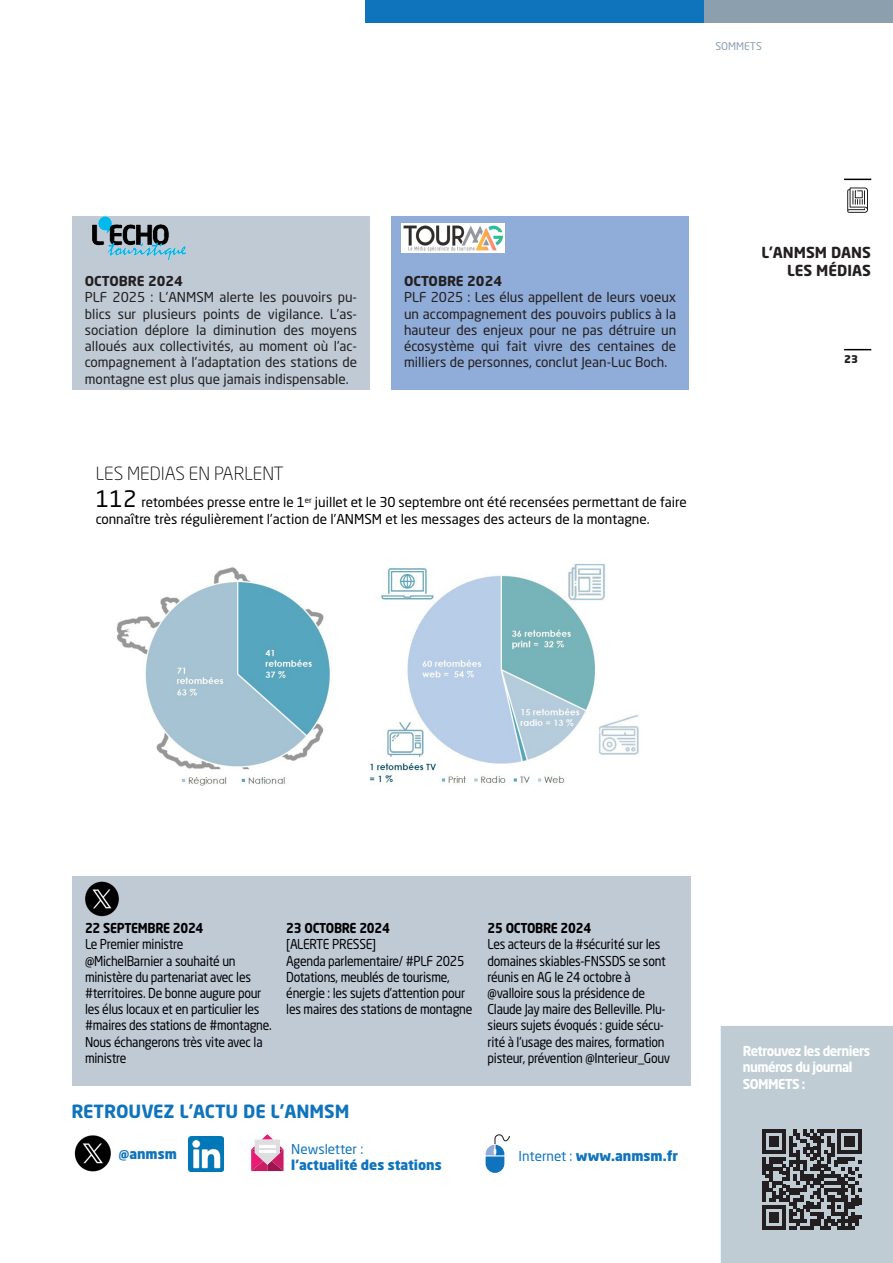
<style>
.page{position:relative;width:893px;height:1263px;background:#fff}
.page>*{position:absolute;margin:0;border:0;box-sizing:border-box;transform-origin:0 0}
.t1{font:700 18px "Neo Sans Std";color:#1074bc}
.t2{font:300 18px "Neo Sans Std";color:#000001}
.t3{font:700 15px "Neo Sans Std";color:#231f20}
.t4{font:13.5px/16.2px "Neo Sans Std";letter-spacing:-.02em;color:#000002;scale:.9 1}
.t5{font:13.5px/16.2px "Neo Sans Std";color:#231f20;text-align:justify}
.t6{font:13.5px/16.2px "Neo Sans Std";color:#000001}
.t7{font:900 13.5px "Neo Sans Std";color:#1074bc}
.t8{font:700 13.5px/16.2px "Neo Sans Std";letter-spacing:-.04em;color:#fff;scale:.95 1}
.t9{font:700 13.5px "Neo Sans Std";letter-spacing:-.02em;color:#000002;scale:.9 1}
.t10{font:700 13.5px "Neo Sans Std";color:#231f20}
.t11{font:13.5px "Neo Sans Std";color:#1074bc}
.t12{font:10.5px "Neo Sans Std";color:#889fb0}
.t13{font:900 10.5px "Neo Sans Std";color:#231f20}
.s1{font-size:22.5px}
.s2{font-weight:400}
</style>
<div class="page">
<svg style="left:844px;top:179px;width:27px;height:1px"></svg>
<svg style="left:844px;top:349px;width:27px;height:1px"></svg>
<svg style="left:847px;top:188px;width:21px;height:25px"></svg>
<div style="left:72px;top:875px;width:619px;height:210px;background:#bfcad5"></div>
<img style="left:85px;top:881px;width:34px;height:36px">
<div style="left:704px;top:0;width:189px;height:23px;background:#8c9faf"></div>
<div style="left:366px;top:0;width:338px;height:23px;background:#1074bc"></div>
<div style="left:72px;top:216px;width:298px;height:174px;background:#bfcad5"></div>
<img style="left:92px;top:217px;width:94px;height:43px">
<div style="left:391px;top:216px;width:298px;height:174px;background:#90acd8"></div>
<img style="left:402px;top:224px;width:103px;height:28px">
<img style="left:74px;top:1135px;width:37px;height:37px">
<svg style="left:251px;top:1134px;width:33px;height:37px"></svg>
<hr style="left:259px;top:1145px;width:16px;height:3px;background:#fff">
<hr style="left:259px;top:1150px;width:16px;height:3px;background:#fff">
<svg style="left:486px;top:1134px;width:24px;height:39px"></svg>
<img style="left:188px;top:1136px;width:35px;height:35px">
<img style="left:116px;top:563px;width:523px;height:223px">
<svg style="left:721px;top:1026px;width:172px;height:237px;background:#a7b2b9"></svg>
<p class="t12" style="left:715px;top:40px;width:48px">SOMMETS</p>
<p class="t10" style="left:85px;top:273px;width:100px">OCTOBRE 2024</p>
<p class="t5" style="left:85px;top:289px;width:274px">PLF 2025 : L’ANMSM alerte les pouvoirs pu&shy;blics sur plusieurs points de vigilance. L’as&shy;sociation déplore la diminution des moyens alloués aux collectivités, au moment où l’ac&shy;compagnement à l’adaptation des stations de montagne est plus que jamais indispensable.</p>
<p class="t10" style="left:404px;top:273px;width:100px">OCTOBRE 2024</p>
<p class="t5" style="left:404px;top:289px;width:274px">PLF 2025 : Les élus appellent de leurs voeux un accompagnement des pouvoirs publics à la hauteur des enjeux pour ne pas détruire un écosystème qui fait vivre des centaines de milliers de personnes, conclut Jean-Luc Boch.</p>
<p class="t2" style="left:96px;top:463px;width:189px">LES MEDIAS EN PARLENT</p>
<p class="t6" style="left:96px;top:494px;width:593px"><span class="s1">112</span> retombées presse entre le 1<sup>er</sup> juillet et le 30 septembre ont été recensées permettant de faire connaître très régulièrement l’action de l’ANMSM et les messages des acteurs de la montagne.</p>
<p class="t3" style="left:761px;top:243px;width:111px">L’ANMSM DANS</p>
<p class="t3" style="left:787px;top:261px;width:85px">LES MÉDIAS</p>
<p class="t13" style="left:844px;top:352px;width:15px">23</p>
<p class="t9" style="left:85px;top:919px;width:133px">22 SEPTEMBRE 2024</p>
<p class="t4" style="left:85px;top:936px;width:111px">Le Premier ministre</p>
<p class="t4" style="left:85px;top:952px;width:209px">@MichelBarnier a souhaité un ministère du partenariat avec les #territoires. De bonne augure pour les élus locaux et en particulier les #maires des stations de #montagne.<br>Nous échangerons très vite avec la ministre</p>
<p class="t9" style="left:286px;top:919px;width:117px">23 OCTOBRE 2024</p>
<p class="t4" style="left:286px;top:936px;width:101px">[ALERTE PRESSE]</p>
<p class="t4" style="left:286px;top:952px;width:199px">Agenda parlementaire/ #PLF 2025</p>
<p class="t4" style="left:286px;top:968px;width:208px">Dotations, meublés de tourisme, énergie : les sujets d’attention pour les maires des stations de montagne</p>
<p class="t1" style="left:71px;top:1100px;width:280px">RETROUVEZ L’ACTU DE L’ANMSM</p>
<p class="t7" style="left:119px;top:1145px;width:60px">@anmsm</p>
<p class="t11" style="left:291px;top:1140px;width:74px">Newsletter :</p>
<p class="t7" style="left:291px;top:1156px;width:152px">l’actualité des stations</p>
<p class="t9" style="left:488px;top:919px;width:117px">25 OCTOBRE 2024</p>
<p class="t4" style="left:488px;top:936px;width:199px">Les acteurs de la #sécurité sur les domaines skiables-FNSSDS se sont réunis en AG le 24 octobre à</p>
<p class="t4" style="left:488px;top:985px;width:205px">@valloire sous la présidence de Claude Jay maire des Belleville. Plu&shy;sieurs sujets évoqués : guide sécu&shy;rité à l’usage des maires, formation pisteur, prévention @Interieur_Gouv</p>
<p class="t7" style="left:519px;top:1147px;width:161px"><span class="s2">Internet :</span> www.anmsm.fr</p>
<p class="t8" style="left:743px;top:1043px;width:136px">Retrouvez les derniers numéros du journal<br>SOMMETS :</p>
</div>
